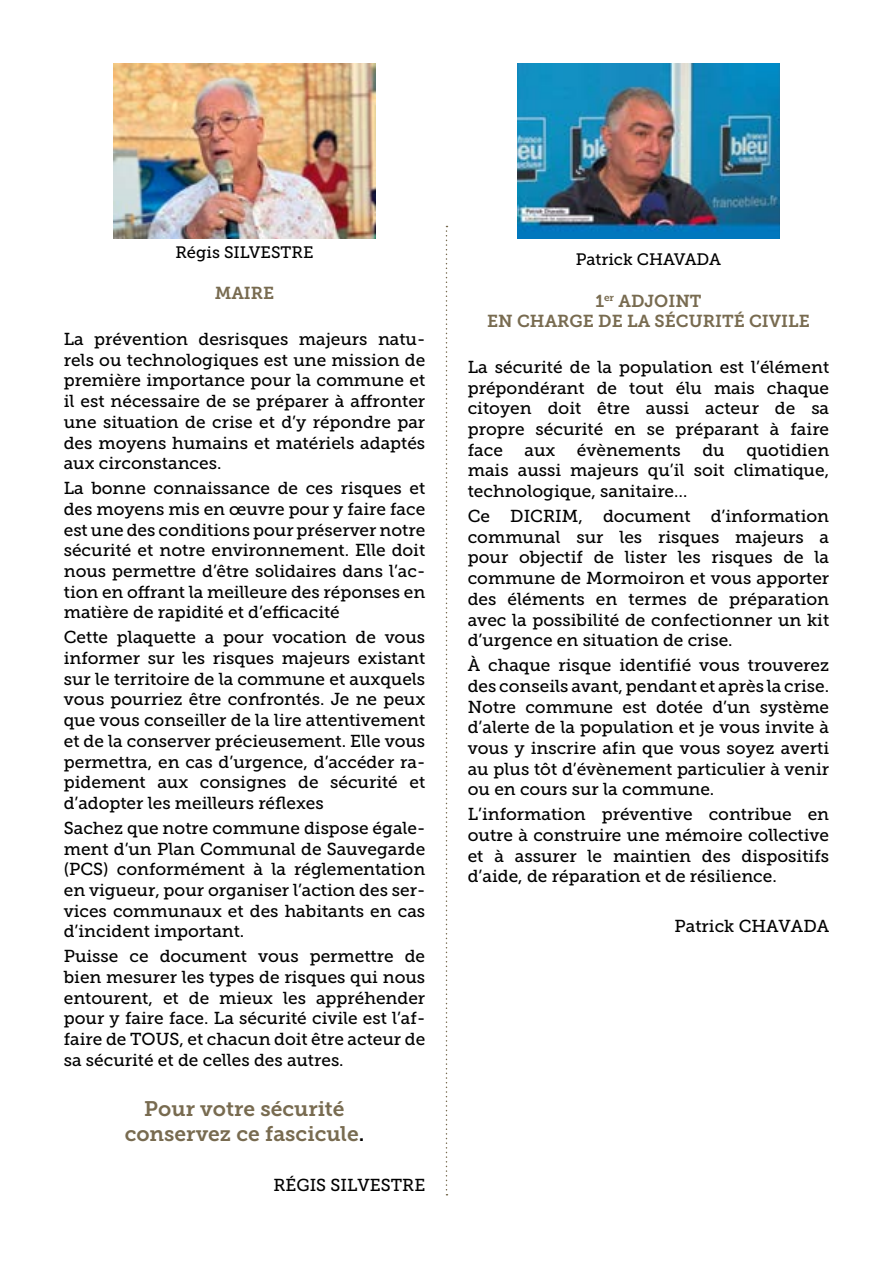
<style>
.page{position:relative;width:893px;height:1263px;background:#fff}
.page>*{position:absolute;margin:0;border:0;box-sizing:border-box;transform-origin:0 0}
.t1{font:21px/25.2px "Museo Slab 700";color:#786b50;text-align:center}
.t2{font:17.25px/20.7px "Museo Slab 500";color:#000;text-align:justify}
.t3{font:17.25px/20.7px "Museo Slab 700";color:#786b50;text-align:center}
.t4{font:16.5px "Museo Slab 500";color:#000}
.s1{color:#000}
</style>
<div class="page">
<img style="left:114px;top:64px;width:261px;height:174px">
<img style="left:518px;top:64px;width:261px;height:174px">
<svg style="left:446px;top:226px;width:1px;height:969px"></svg>
<p class="t4" style="left:176px;top:243px;width:139px">Régis SILVESTRE</p>
<p class="t3" style="left:215px;top:283px;width:61px">MAIRE</p>
<p class="t2" style="left:64px;top:329px;width:363px">La prévention desrisques majeurs natu&shy;rels ou technologiques est une mission de première importance pour la commune et il est nécessaire de se préparer à affronter une situation de crise et d’y répondre par des moyens humains et matériels adaptés aux circonstances.</p>
<p class="t2" style="left:64px;top:478px;width:363px">La bonne connaissance de ces risques et des moyens mis en œuvre pour y faire face est une des conditions pour préserver notre sécurité et notre environnement. Elle doit nous permettre d’être solidaires dans l’ac&shy;tion en offrant la meilleure des réponses en matière de rapidité et d’efficacité</p>
<p class="t2" style="left:64px;top:627px;width:363px">Cette plaquette a pour vocation de vous informer sur les risques majeurs existant sur le territoire de la commune et auxquels vous pourriez être confrontés. Je ne peux que vous conseiller de la lire attentivement et de la conserver précieusement. Elle vous permettra, en cas d’urgence, d’accéder ra&shy;pidement aux consignes de sécurité et d’adopter les meilleurs réflexes</p>
<p class="t2" style="left:64px;top:818px;width:363px">Sachez que notre commune dispose égale&shy;ment d’un Plan Communal de Sauvegarde (PCS) conformément à la réglementation en vigueur, pour organiser l’action des ser&shy;vices communaux et des habitants en cas d’incident important.</p>
<p class="t2" style="left:64px;top:946px;width:363px">Puisse ce document vous permettre de bien mesurer les types de risques qui nous entourent, et de mieux les appréhender pour y faire face. La sécurité civile est l’af&shy;faire de TOUS, et chacun doit être acteur de sa sécurité et de celles des autres.</p>
<p class="t1" style="left:125px;top:1096px;width:241px">Pour votre sécurité conservez ce fascicule<span class="s1">.</span></p>
<p class="t2" style="left:273px;top:1175px;width:153px">RÉGIS SILVESTRE</p>
<p class="t4" style="left:576px;top:250px;width:147px">Patrick CHAVADA</p>
<p class="t3" style="left:487px;top:290px;width:324px">1<sup>er</sup> ADJOINT<br>EN CHARGE DE LA SÉCURITÉ CIVILE</p>
<p class="t2" style="left:468px;top:357px;width:363px">La sécurité de la population est l’élément prépondérant de tout élu mais chaque citoyen doit être aussi acteur de sa propre sécurité en se préparant à faire face</p>
<p class="t2" style="left:468px;top:439px;width:363px;text-indent:279px">quotidien mais aussi majeurs qu’il soit climatique, technologique, sanitaire…</p>
<p class="t2" style="left:468px;top:506px;width:363px">Ce DICRIM, document d’information communal sur les risques majeurs a pour objectif de lister les risques de la commune de Mormoiron et vous apporter des éléments en termes de préparation avec la possibilité de confectionner un kit d’urgence en situation de crise.</p>
<p class="t2" style="left:468px;top:655px;width:363px">À chaque risque identifié vous trouverez des conseils avant, pendant et après la crise.<br>Notre commune est dotée d’un système d’alerte de la population et je vous invite à vous y inscrire afin que vous soyez averti au plus tôt d’évènement particulier à venir ou en cours sur la commune.</p>
<p class="t2" style="left:468px;top:804px;width:363px">L’information préventive contribue en outre à construire une mémoire collective et à assurer le maintien des dispositifs d’aide, de réparation et de résilience.</p>
<p class="t2" style="left:674px;top:916px;width:156px">Patrick CHAVADA</p>
<p class="t2" style="left:524px;top:439px;width:32px">aux</p>
<p class="t2" style="left:577px;top:439px;width:105px">évènements</p>
<p class="t2" style="left:702px;top:439px;width:24px">du</p>
</div>
